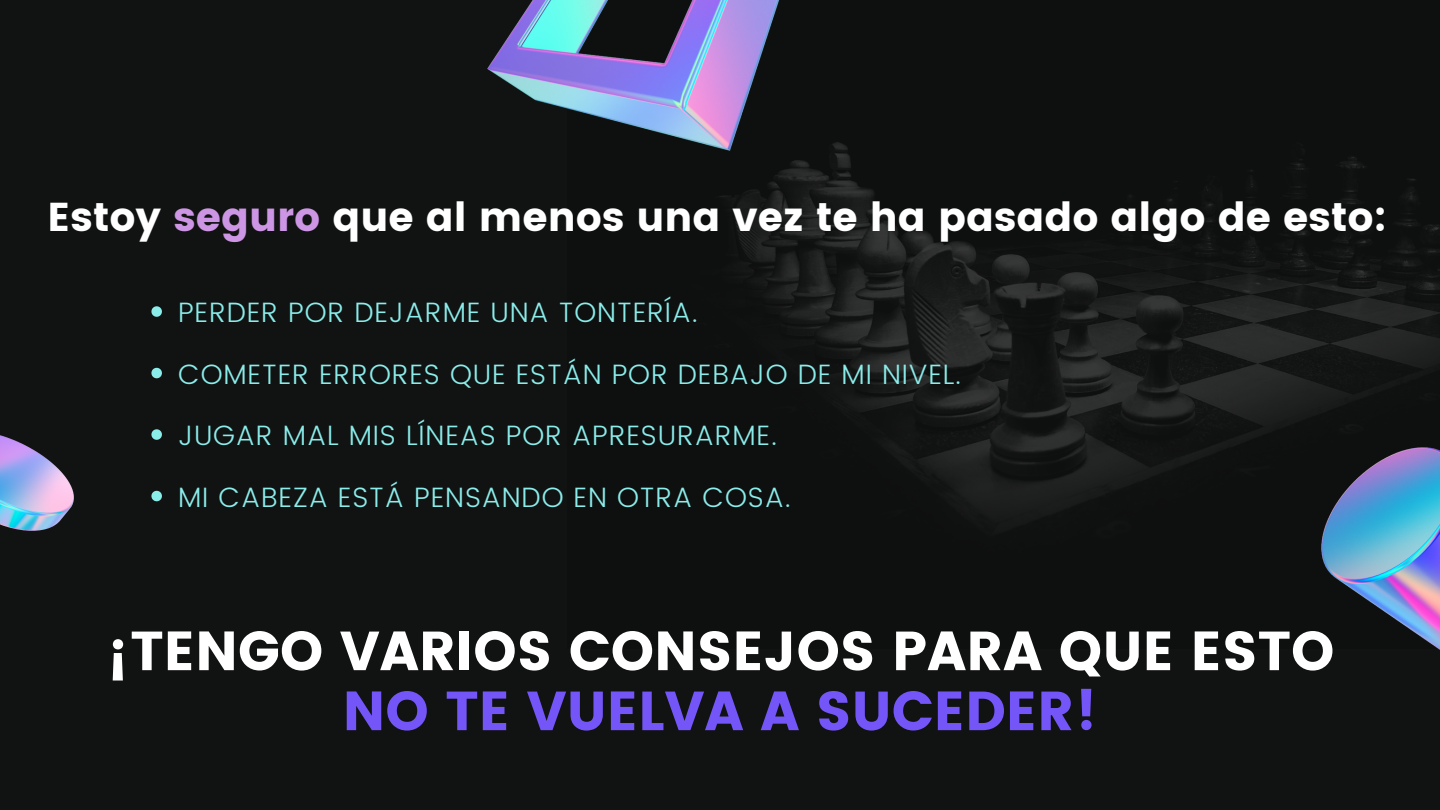
<style>
.page{position:relative;width:1440px;height:810px;background:#111212}
.page>*{position:absolute;margin:0;border:0;box-sizing:border-box;transform-origin:0 0}
.t1{font:55px/60px "Poppins";color:#fff;text-align:center}
.t2{font:40.1px "Poppins";color:#fff}
.t3{font:300 28px "Poppins";letter-spacing:.03em;color:#8aedea}
.s1{color:#cd96e4}
.s2{color:#7455f7}
</style>
<div class="page">
<img style="left:721px;top:142px;width:719px;height:413px">
<img style="left:488px;top:0;width:321px;height:151px">
<img style="left:0;top:435px;width:73px;height:96px">
<img style="left:1322px;top:447px;width:118px;height:203px">
<svg style="left:151px;top:306px;width:11px;height:11px"></svg>
<svg style="left:151px;top:368px;width:11px;height:10px"></svg>
<svg style="left:151px;top:429px;width:11px;height:11px"></svg>
<svg style="left:151px;top:491px;width:11px;height:10px"></svg>
<p class="t2" style="left:48px;top:193px;width:1341px">Estoy <span class="s1">seguro</span> que al menos una vez te ha pasado algo de esto:</p>
<p class="t3" style="left:178px;top:296px;width:521px">PERDER POR DEJARME UNA TONTERÍA.</p>
<p class="t3" style="left:178px;top:358px;width:785px">COMETER ERRORES QUE ESTÁN POR DEBAJO DE MI NIVEL.</p>
<p class="t3" style="left:178px;top:419px;width:601px">JUGAR MAL MIS LÍNEAS POR APRESURARME.</p>
<p class="t3" style="left:178px;top:481px;width:614px">MI CABEZA ESTÁ PENSANDO EN OTRA COSA.</p>
<p class="t1" style="left:106px;top:621px;width:1230px">¡TENGO VARIOS CONSEJOS PARA QUE ESTO<br><span class="s2">NO TE VUELVA A SUCEDER!</span></p>
</div>
